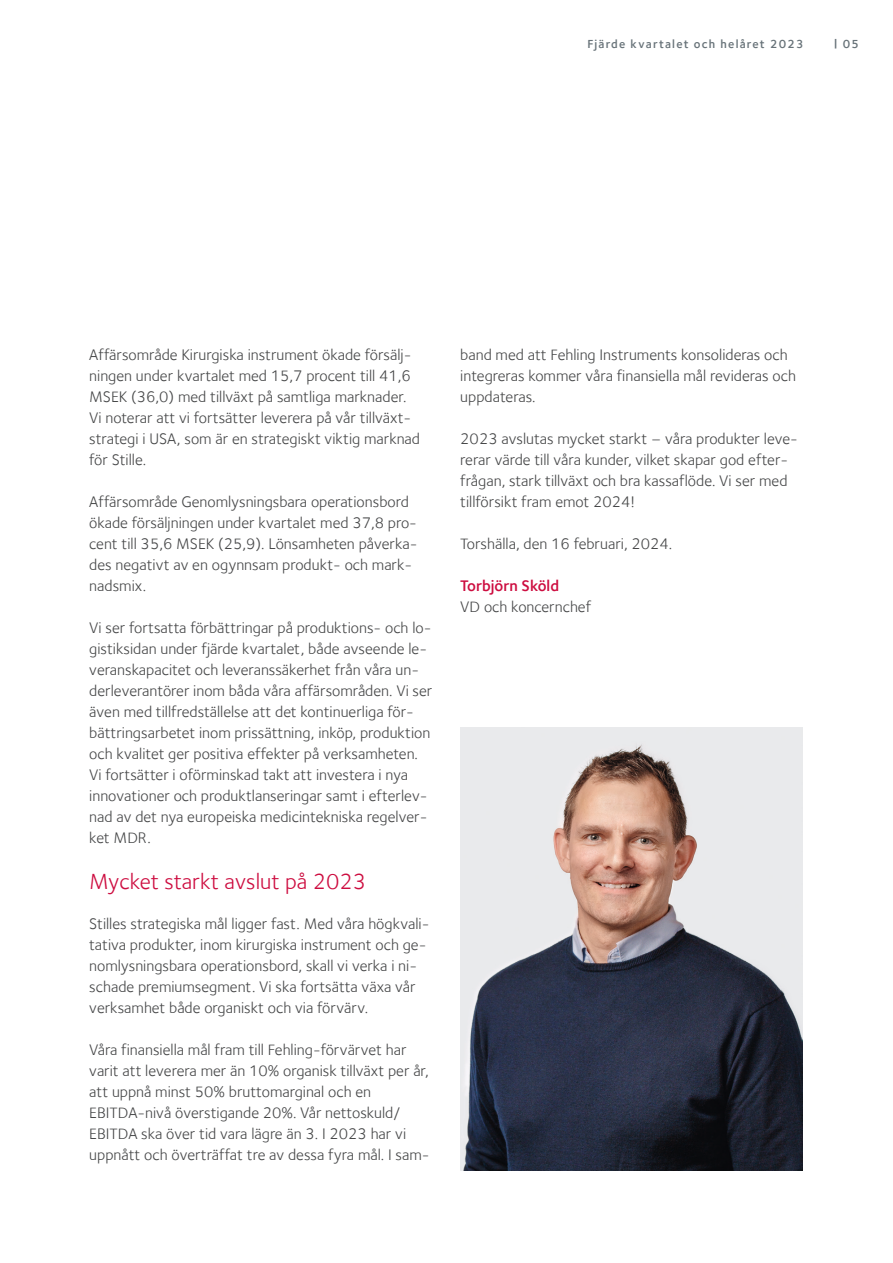
<style>
.page{position:relative;width:893px;height:1263px;background:#fff}
.page>*{position:absolute;margin:0;border:0;box-sizing:border-box;transform-origin:0 0}
.t1{font:22.5px "Foundry Sterling";color:#cd0d40}
.bodytext{font:15.75px/21px "Foundry Sterling";color:#454647}
.t2{font:600 12px "Foundry Sterling";letter-spacing:.1em;color:#687379}
.s1{font-weight:600;color:#cd0d40}
</style>
<div class="page">
<img style="left:460px;top:727px;width:343px;height:443px">
<p class="t2" style="left:587px;top:37px;width:218px">Fjärde kvartalet och helåret 2023</p>
<p class="t2" style="left:834px;top:37px;width:26px">| 05</p>
<p class="bodytext" style="left:89px;top:344px;width:332px">Affärsområde Kirurgiska instrument ökade försälj&shy;ningen under kvartalet med 15,7 procent till 41,6<br>MSEK (36,0) med tillväxt på samtliga marknader.<br>Vi noterar att vi fortsätter leverera på vår tillväxt&shy;strategi i USA, som är en strategiskt viktig marknad för Stille.</p>
<p class="bodytext" style="left:89px;top:491px;width:330px">Affärsområde Genomlysningsbara operationsbord ökade försäljningen under kvartalet med 37,8 pro&shy;cent till 35,6 MSEK (25,9). Lönsamheten påverka&shy;des negativt av en ogynnsam produkt- och mark&shy;nadsmix.</p>
<p class="bodytext" style="left:89px;top:617px;width:345px">Vi ser fortsatta förbättringar på produktions- och lo&shy;gistiksidan under fjärde kvartalet, både avseende le&shy;veranskapacitet och leveranssäkerhet från våra un&shy;derleverantörer inom båda våra affärsområden. Vi ser även med tillfredställelse att det kontinuerliga för&shy;bättringsarbetet inom prissättning, inköp, produktion och kvalitet ger positiva effekter på verksamheten.</p>
<p class="bodytext" style="left:89px;top:764px;width:340px">Vi fortsätter i oförminskad takt att investera i nya innovationer och produktlanseringar samt i efterlev&shy;nad av det nya europeiska medicintekniska regelver&shy;ket MDR.</p>
<h2 class="t1" style="left:89px;top:869px;width:278px">Mycket starkt avslut på 2023</h2>
<p class="bodytext" style="left:89px;top:913px;width:342px">Stilles strategiska mål ligger fast. Med våra högkvali&shy;tativa produkter, inom kirurgiska instrument och ge&shy;nomlysningsbara operationsbord, skall vi verka i ni&shy;schade premiumsegment. Vi ska fortsätta växa vår verksamhet både organiskt och via förvärv.</p>
<p class="bodytext" style="left:89px;top:1039px;width:342px">Våra finansiella mål fram till Fehling-förvärvet har varit att leverera mer än 10% organisk tillväxt per år, att uppnå minst 50% bruttomarginal och en EBITDA-nivå överstigande 20%. Vår nettoskuld/ EBITDA ska över tid vara lägre än 3. I 2023 har vi uppnått och överträffat tre av dessa fyra mål. I sam-</p>
<p class="bodytext" style="left:460px;top:344px;width:337px">band med att Fehling Instruments konsolideras och integreras kommer våra finansiella mål revideras och uppdateras.</p>
<p class="bodytext" style="left:460px;top:428px;width:339px">2023 avslutas mycket starkt – våra produkter leve&shy;rerar värde till våra kunder, vilket skapar god efter&shy;frågan, stark tillväxt och bra kassaflöde. Vi ser med tillförsikt fram emot 2024!</p>
<p class="bodytext" style="left:460px;top:533px;width:213px">Torshälla, den 16 februari, 2024.</p>
<p class="bodytext" style="left:460px;top:575px;width:132px"><span class="s1">Torbjörn Sköld<br></span>VD och koncernchef</p>
</div>
